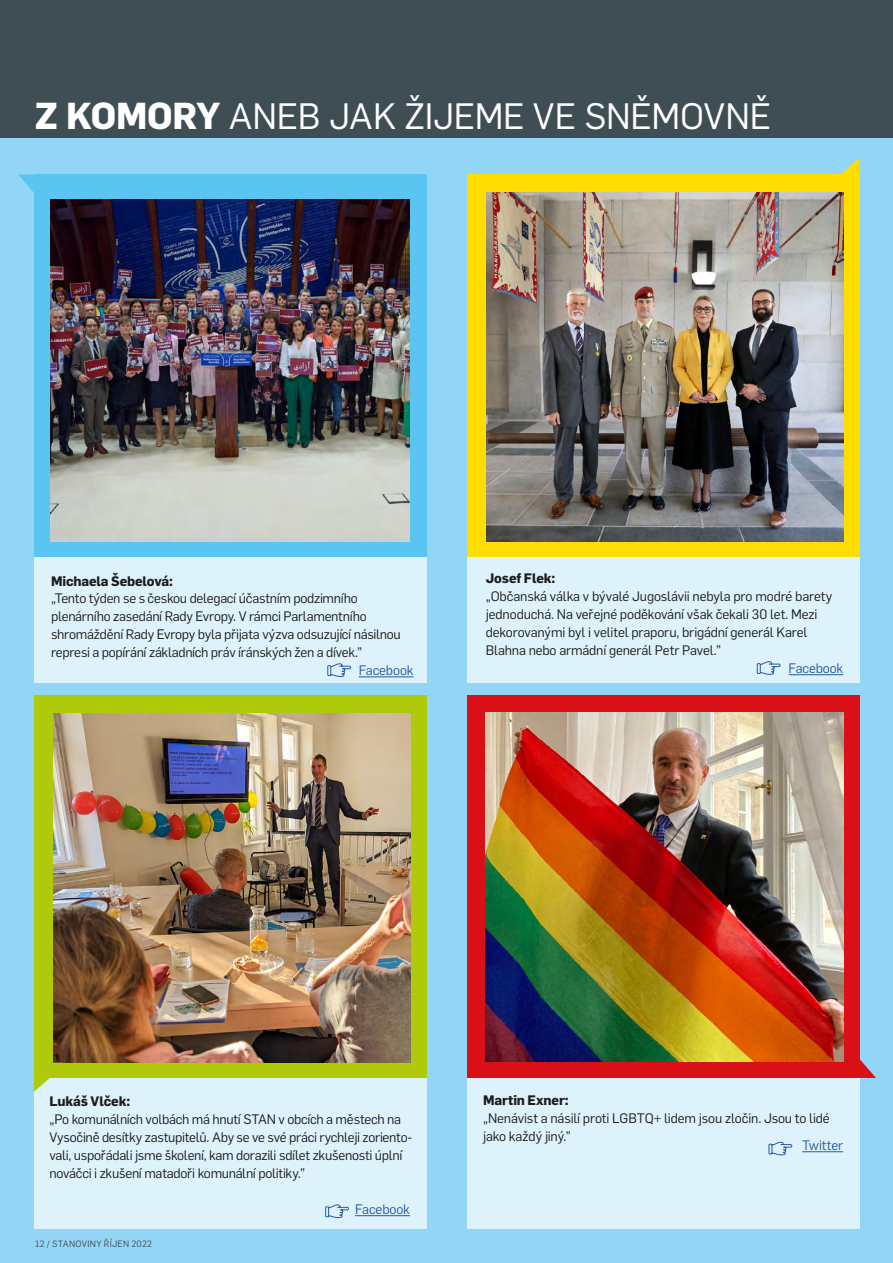
<style>
.page{position:relative;width:893px;height:1263px;background:#fff}
.page>*{position:absolute;margin:0;border:0;box-sizing:border-box;transform-origin:0 0}
.t1{font:36px "Flama";letter-spacing:-.01em;color:#fff}
.t2{font:13.5px/18px "Flama";letter-spacing:-.015em;color:#1d1d1b}
.t3{font:700 13.5px "Flama";letter-spacing:-.01em;color:#1d1d1b}
.t4{font:13.5px "Flama";letter-spacing:-.015em;color:#275b9b}
.t5{font:9px "Flama";letter-spacing:.03em;color:#3f4e55}
.s1{font-weight:700;font-size:36.9px}
</style>
<div class="page">
<div style="left:0;top:133px;width:893px;height:1130px;background:#93d5f6"></div>
<div style="left:467px;top:830px;width:393px;height:399px;background:#def2fc"></div>
<div style="left:34px;top:830px;width:393px;height:399px;background:#def2fc"></div>
<div style="left:467px;top:300px;width:392px;height:383px;background:#def2fc"></div>
<div style="left:34px;top:300px;width:393px;height:383px;background:#def2fc"></div>
<div style="left:0;top:0;width:893px;height:138px;background:#3f4e55"></div>
<svg style="left:19px;top:175px;width:15px;height:18px"></svg>
<div style="left:34px;top:175px;width:393px;height:382px;background:#5bc5f2"></div>
<img style="left:50px;top:200px;width:359px;height:342px">
<svg style="left:748px;top:158px;width:111px;height:17px"></svg>
<div style="left:467px;top:175px;width:393px;height:382px;background:#fd0"></div>
<hr style="left:789px;top:674px;width:54px;height:1px;background:#275b9b">
<img style="left:486px;top:193px;width:357px;height:349px">
<svg style="left:860px;top:1059px;width:16px;height:19px"></svg>
<div style="left:467px;top:695px;width:393px;height:383px;background:#d91016"></div>
<hr style="left:802px;top:1151px;width:41px;height:1px;background:#275b9b">
<img style="left:486px;top:712px;width:357px;height:349px">
<svg style="left:34px;top:1078px;width:16px;height:14px"></svg>
<div style="left:34px;top:695px;width:393px;height:383px;background:#afca0b"></div>
<img style="left:54px;top:713px;width:357px;height:349px">
<svg style="left:327px;top:663px;width:24px;height:14px"></svg>
<svg style="left:756px;top:661px;width:25px;height:14px"></svg>
<svg style="left:768px;top:1141px;width:24px;height:14px"></svg>
<svg style="left:325px;top:1204px;width:24px;height:14px"></svg>
<div style="left:19px;top:1221px;width:150px;height:42px;background:#fff;opacity:.4"></div>
<hr style="left:355px;top:1215px;width:55px;height:1px;background:#275b9b">
<hr style="left:359px;top:676px;width:55px;height:1px;background:#275b9b">
<h1 class="t1" style="left:35px;top:91px;width:738px"><span class="s1">Z KOMORY</span> ANEB JAK ŽIJEME VE SNĚMOVNĚ</h1>
<p class="t3" style="left:51px;top:571px;width:123px">Michaela Šebelová:</p>
<p class="t2" style="left:51px;top:589px;width:351px">„Tento týden se s českou delegací účastním podzimního plenárního zasedání Rady Evropy. V rámci Parlamentního shromáždění Rady Evropy byla přijata výzva odsuzující násilnou represi a popírání základních práv íránských žen a dívek.”</p>
<p class="t4" style="left:359px;top:661px;width:56px">Facebook</p>
<p class="t3" style="left:486px;top:569px;width:71px">Josef Flek:</p>
<p class="t2" style="left:486px;top:587px;width:348px">„Občanská válka v bývalé Jugoslávii nebyla pro modré barety jednoduchá. Na veřejné poděkování však čekali 30 let. Mezi dekorovanými byl i velitel praporu, brigádní generál Karel Blahna nebo armádní generál Petr Pavel.”</p>
<p class="t4" style="left:789px;top:659px;width:56px">Facebook</p>
<p class="t3" style="left:49px;top:1092px;width:82px">Lukáš Vlček:</p>
<p class="t2" style="left:49px;top:1110px;width:364px">„Po komunálních volbách má hnutí STAN v obcích a městech na Vysočině desítky zastupitelů. Aby se ve své práci rychleji zoriento&shy;vali, uspořádali jsme školení, kam dorazili sdílet zkušenosti úplní nováčci i zkušení matadoři komunální politiky.”</p>
<p class="t5" style="left:35px;top:1238px;width:118px">12 / STANOVINY ŘÍJEN 2022</p>
<p class="t4" style="left:355px;top:1200px;width:56px">Facebook</p>
<p class="t3" style="left:483px;top:1091px;width:87px">Martin Exner:</p>
<p class="t2" style="left:483px;top:1109px;width:348px">„Nenávist a násilí proti LGBTQ+ lidem jsou zločin. Jsou to lidé jako každý jiný.”</p>
<p class="t4" style="left:802px;top:1136px;width:43px">Twitter</p>
</div>
